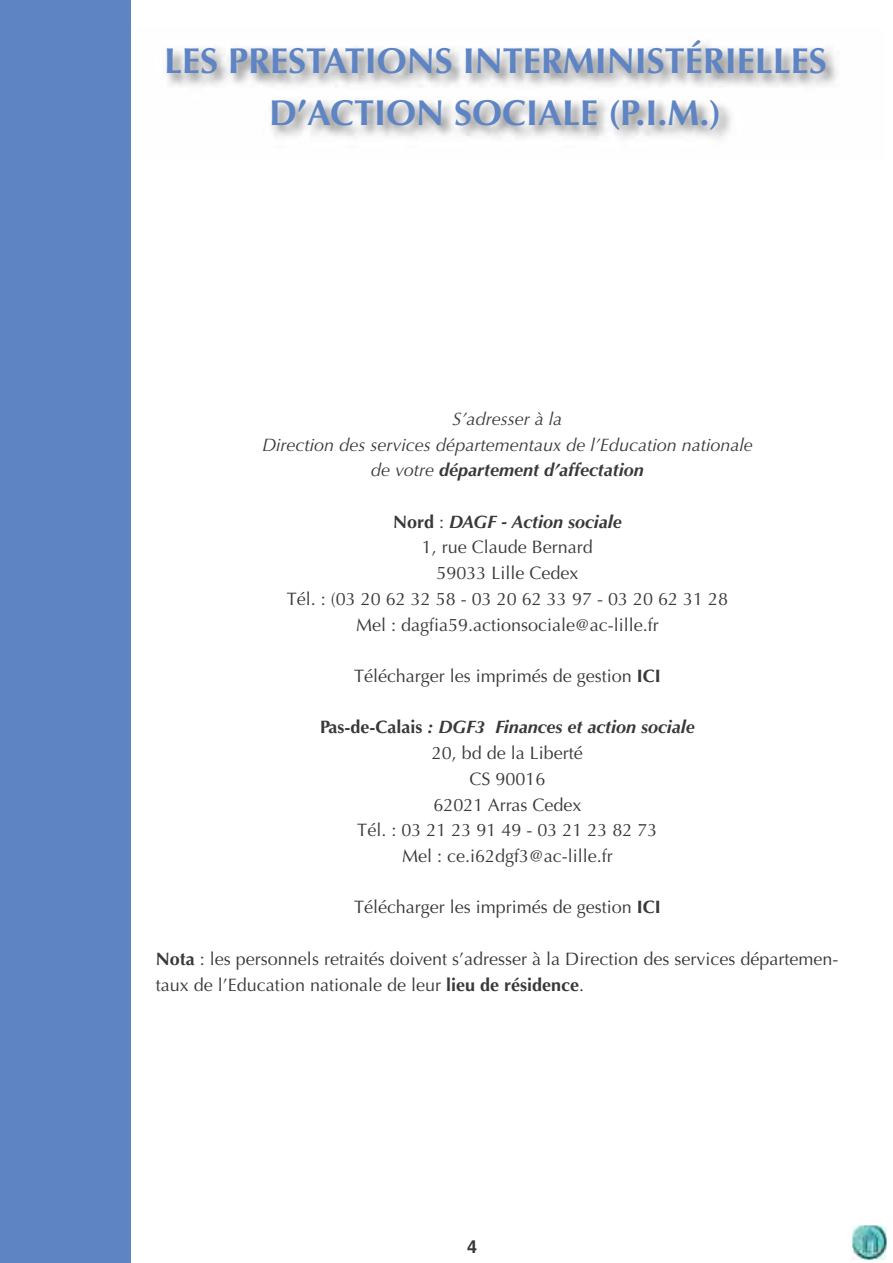
<style>
.page{position:relative;width:893px;height:1263px;background:#fff}
.page>*{position:absolute;margin:0;border:0;box-sizing:border-box;transform-origin:0 0}
.t1{font:700 36px/51.4px "Optima";color:#5e84c3;text-align:center}
.t2{font:18px/25.7px "Optima";color:#39383a;text-align:center}
.t3{font:italic 18px/25.7px "Optima";color:#39383a;text-align:center}
.t4{font:700 18px "Helvetica";color:#39383a}
.s1{font-weight:700}
.s2{font-weight:700;font-style:italic}
</style>
<div class="page">
<img style="left:852px;top:1225px;width:35px;height:34px">
<img style="left:166px;top:44px;width:671px;height:96px">
<div style="left:0;top:0;width:131px;height:1263px;background:#5e84c3"></div>
<h1 class="t1" style="left:164px;top:36px;width:664px">LES PRESTATIONS INTERMINISTÉRIELLES<br>D’ACTION SOCIALE (P.I.M.)</h1>
<p class="t3" style="left:262px;top:406px;width:492px">S’adresser à la<br>Direction des services départementaux de l’Education nationale de votre <span class="s1">département d’affectation</span></p>
<p class="t2" style="left:287px;top:509px;width:443px"><span class="s1">Nord</span> : <span class="s2">DAGF - Action sociale<br></span>1, rue Claude Bernard<br>59033 Lille Cedex<br>Tél. : (03 20 62 32 58 - 03 20 62 33 97 - 03 20 62 31 28<br>Mel : dagfia59.actionsociale@ac-lille.fr</p>
<p class="t2" style="left:354px;top:663px;width:308px">Télécharger les imprimés de gestion <span class="s1">ICI</span></p>
<p class="t2" style="left:320px;top:715px;width:376px"><span class="s1">Pas-de-Calais</span> <span class="s2">: DGF3 Finances et action sociale<br></span>20, bd de la Liberté<br>CS 90016<br>62021 Arras Cedex<br>Tél. : 03 21 23 91 49 - 03 21 23 82 73<br>Mel : ce.i62dgf3@ac-lille.fr</p>
<p class="t2" style="left:354px;top:895px;width:308px">Télécharger les imprimés de gestion <span class="s1">ICI</span></p>
<p class="t2" style="left:156px;top:946px;width:684px;text-align:left"><span class="s1">Nota</span> : les personnels retraités doivent s’adresser à la Direction des services départemen&shy;taux de l’Education nationale de leur <span class="s1">lieu de résidence</span>.</p>
<p class="t4" style="left:467px;top:1236px;width:12px">4</p>
</div>
